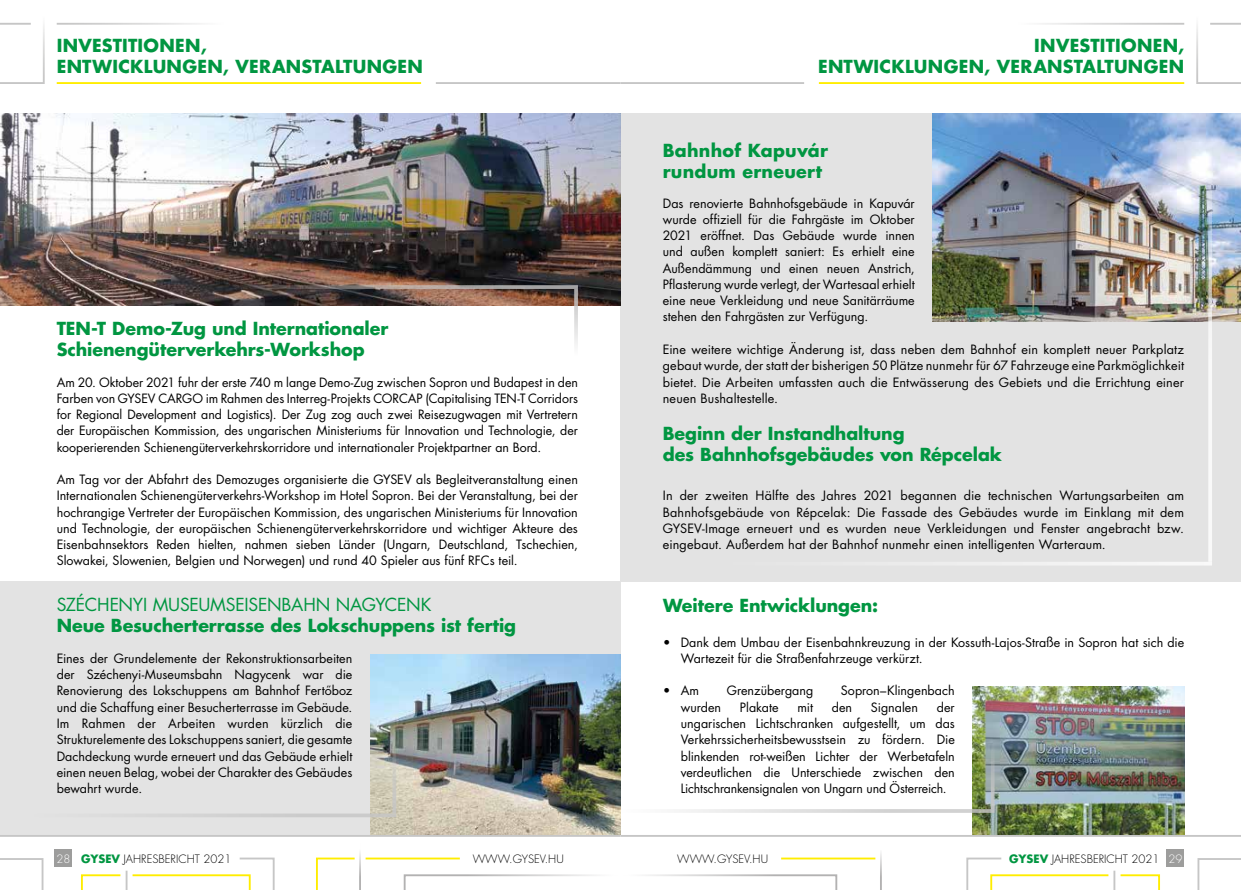
<style>
.page{position:relative;width:1241px;height:890px;background:#fff}
.page>*{position:absolute;margin:0;border:0;box-sizing:border-box;transform-origin:0 0}
.t1{font:700 17.5px/21px "Futura LT Pro";color:#009641}
.t2{font:700 17.5px/21px "Futura LT Pro";letter-spacing:.02em;color:#009641}
.t3{font:17.5px "Futura LT Pro";letter-spacing:-.015em;color:#009641}
.t4{font:12.5px/16.2px "Futura LT Pro";color:#000;text-align:justify}
.t5{font:300 11.25px "Futura LT Pro";color:#000}
.s1{color:#fff}
.s2{font-weight:700;color:#009641}
</style>
<div class="page">
<div style="left:620px;top:113px;width:620px;height:468px;background:#e3e3e3"></div>
<img style="left:0;top:113px;width:620px;height:192px">
<div style="left:0;top:581px;width:620px;height:253px;background:#e3e3e3"></div>
<img style="left:972px;top:686px;width:211px;height:148px">
<img style="left:370px;top:654px;width:250px;height:180px">
<img style="left:932px;top:114px;width:308px;height:207px">
<svg style="left:0;top:285px;width:578px;height:4px;background:#786a65"></svg>
<svg style="left:574px;top:289px;width:4px;height:56px"></svg>
<svg style="left:146px;top:813px;width:250px;height:4px"></svg>
<svg style="left:392px;top:683px;width:4px;height:130px"></svg>
<hr style="left:260px;top:809px;width:734px;height:3px;background:#c6c6c6">
<svg style="left:990px;top:686px;width:4px;height:123px"></svg>
<svg style="left:957px;top:561px;width:254px;height:4px"></svg>
<svg style="left:1207px;top:126px;width:4px;height:435px"></svg>
<div style="left:55px;top:849px;width:17px;height:17px;background:#9d9d9c"></div>
<svg style="left:403px;top:874px;width:435px;height:15px"></svg>
<hr style="left:365px;top:857px;width:95px;height:2px;background:#ffed00">
<hr style="left:781px;top:857px;width:94px;height:2px;background:#ffed00">
<hr style="left:359px;top:842px;width:2px;height:47px;background:#b3b2b2">
<hr style="left:879px;top:849px;width:2px;height:40px;background:#b3b2b2">
<svg style="left:316px;top:857px;width:39px;height:32px"></svg>
<svg style="left:0;top:858px;width:44px;height:31px"></svg>
<svg style="left:1197px;top:858px;width:43px;height:31px"></svg>
<svg style="left:81px;top:857px;width:194px;height:32px"></svg>
<svg style="left:966px;top:857px;width:194px;height:32px"></svg>
<div style="left:1166px;top:849px;width:17px;height:17px;background:#9d9d9c"></div>
<hr style="left:0;top:834px;width:620px;height:2px;background:#c6c6c6">
<hr style="left:620px;top:834px;width:620px;height:2px;background:#c6c6c6">
<hr style="left:0;top:23px;width:31px;height:2px;background:#c6c6c6">
<hr style="left:0;top:82px;width:44px;height:2px;background:#c6c6c6">
<hr style="left:436px;top:82px;width:184px;height:2px;background:#c6c6c6">
<hr style="left:57px;top:82px;width:364px;height:2px;background:#ffed00">
<hr style="left:1209px;top:23px;width:31px;height:2px;background:#c6c6c6">
<hr style="left:1196px;top:82px;width:44px;height:2px;background:#c6c6c6">
<hr style="left:620px;top:82px;width:184px;height:2px;background:#c6c6c6">
<hr style="left:818px;top:82px;width:365px;height:2px;background:#ffed00">
<h1 class="t2" style="left:57px;top:34px;width:367px">INVESTITIONEN,<br>ENTWICKLUNGEN, VERANSTALTUNGEN</h1>
<h1 class="t2" style="left:817px;top:34px;width:367px;text-align:right">INVESTITIONEN,<br>ENTWICKLUNGEN, VERANSTALTUNGEN</h1>
<h1 class="t1" style="left:57px;top:317px;width:333px">TEN-T Demo-Zug und Internationaler<br>Schienengüterverkehrs-Workshop</h1>
<p class="t4" style="left:57px;top:373px;width:522px">Am 20. Oktober 2021 fuhr der erste 740 m lange Demo-Zug zwischen Sopron und Budapest in den Farben von GYSEV CARGO im Rahmen des Interreg-Projekts CORCAP (Capitalising TEN-T Corridors for Regional Development and Logistics). Der Zug zog auch zwei Reisezugwagen mit Vertretern der Europäischen Kommission, des ungarischen Ministeriums für Innovation und Technologie, der kooperierenden Schienengüterverkehrskorridore und internationaler Projektpartner an Bord.</p>
<p class="t4" style="left:57px;top:471px;width:522px">Am Tag vor der Abfahrt des Demozuges organisierte die GYSEV als Begleitveranstaltung einen Internationalen Schienengüterverkehrs-Workshop im Hotel Sopron. Bei der Veranstaltung, bei der hochrangige Vertreter der Europäischen Kommission, des ungarischen Ministeriums für Innovation und Technologie, der europäischen Schienengüterverkehrskorridore und wichtiger Akteure des Eisenbahnsektors Reden hielten, nahmen sieben Länder (Ungarn, Deutschland, Tschechien, Slowakei, Slowenien, Belgien und Norwegen) und rund 40 Spieler aus fünf RFCs teil.</p>
<h1 class="t3" style="left:57px;top:592px;width:376px">SZÉCHENYI MUSEUMSEISENBAHN NAGYCENK</h1>
<h1 class="t1" style="left:57px;top:614px;width:461px">Neue Besucherterrasse des Lokschuppens ist fertig</h1>
<p class="t4" style="left:57px;top:650px;width:297px">Eines der Grundelemente der Rekonstruktionsarbeiten der Széchenyi-Museumsbahn Nagycenk war die Renovierung des Lokschuppens am Bahnhof Fertőboz und die Schaffung einer Besucherterrasse im Gebäude.<br>Im Rahmen der Arbeiten wurden kürzlich die Strukturelemente des Lokschuppens saniert, die gesamte Dachdeckung wurde erneuert und das Gebäude erhielt einen neuen Belag, wobei der Charakter des Gebäudes bewahrt wurde.</p>
<h1 class="t1" style="left:662px;top:139px;width:167px">Bahnhof Kapuvár rundum erneuert</h1>
<p class="t4" style="left:662px;top:195px;width:253px">Das renovierte Bahnhofsgebäude in Kapuvár wurde offiziell für die Fahrgäste im Oktober 2021 eröffnet. Das Gebäude wurde innen und außen komplett saniert: Es erhielt eine Außendämmung und einen neuen Anstrich, Pflasterung wurde verlegt, der Wartesaal erhielt eine neue Verkleidung und neue Sanitärräume stehen den Fahrgästen zur Verfügung.</p>
<p class="t4" style="left:662px;top:341px;width:522px">Eine weitere wichtige Änderung ist, dass neben dem Bahnhof ein komplett neuer Parkplatz gebaut wurde, der statt der bisherigen 50 Plätze nunmehr für 67 Fahrzeuge eine Parkmöglichkeit bietet. Die Arbeiten umfassten auch die Entwässerung des Gebiets und die Errichtung einer neuen Bushaltestelle.</p>
<h1 class="t1" style="left:662px;top:422px;width:340px">Beginn der Instandhaltung<br>des Bahnhofsgebäudes von Répcelak</h1>
<p class="t4" style="left:662px;top:487px;width:522px">In der zweiten Hälfte des Jahres 2021 begannen die technischen Wartungsarbeiten am Bahnhofsgebäude von Répcelak: Die Fassade des Gebäudes wurde im Einklang mit dem GYSEV-Image erneuert und es wurden neue Verkleidungen und Fenster angebracht bzw. eingebaut. Außerdem hat der Bahnhof nunmehr einen intelligenten Warteraum.</p>
<h1 class="t1" style="left:663px;top:594px;width:216px">Weitere Entwicklungen:</h1>
<p class="t4" style="left:680px;top:633px;width:505px;text-indent:-18px">• Dank dem Umbau der Eisenbahnkreuzung in der Kossuth-Lajos-Straße in Sopron hat sich die<br>Wartezeit für die Straßenfahrzeuge verkürzt.</p>
<p class="t4" style="left:663px;top:682px;width:38px">• Am</p>
<p class="t4" style="left:726px;top:682px;width:88px">Grenzübergang</p>
<p class="t4" style="left:840px;top:682px;width:115px">Sopron–Klingenbach</p>
<p class="t4" style="left:680px;top:698px;width:42px">wurden</p>
<p class="t4" style="left:739px;top:698px;width:40px">Plakate</p>
<p class="t4" style="left:797px;top:698px;width:17px">mit</p>
<p class="t4" style="left:831px;top:698px;width:22px">den</p>
<p class="t4" style="left:870px;top:698px;width:49px">Signalen</p>
<p class="t4" style="left:680px;top:698px;width:275px;text-indent:256px">der ungarischen Lichtschranken aufgestellt, um das Verkehrssicherheitsbewusstsein zu fördern. Die blinkenden rot-weißen Lichter der Werbetafeln verdeutlichen die Unterschiede zwischen den Lichtschrankensignalen von Ungarn und Österreich.</p>
<p class="t5" style="left:56px;top:851px;width:176px"><span class="s1">28</span> <span class="s2">GYSEV</span> JAHRESBERICHT 2021</p>
<p class="t5" style="left:473px;top:851px;width:92px">WWW.GYSEV.HU</p>
<p class="t5" style="left:677px;top:851px;width:92px">WWW.GYSEV.HU</p>
<p class="t5" style="left:1009px;top:851px;width:174px"><span class="s2">GYSEV</span> JAHRESBERICHT 2021 <span class="s1">29</span></p>
</div>
